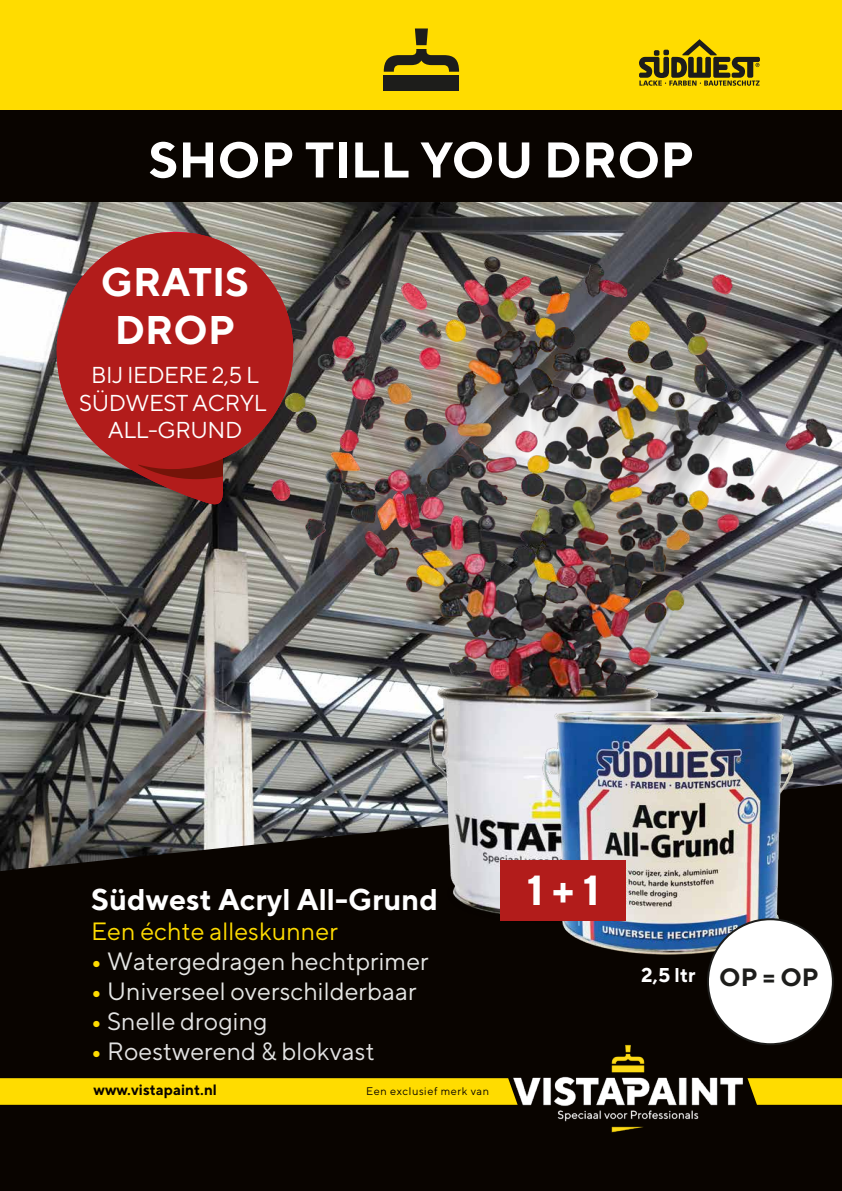
<style>
.page{position:relative;width:842px;height:1191px;background:#fff}
.page>*{position:absolute;margin:0;border:0;box-sizing:border-box;transform-origin:0 0}
.t1{font:700 50px "TT Norms";color:#fff}
.t2{font:700 42px "TT Norms";color:#fff}
.t3{font:700 40px/48px "TT Norms";color:#fff;text-align:center}
.t4{font:700 30px "TT Norms";color:#fff}
.t5{font:25px "TT Norms";color:#e6e7e5}
.t6{font:25px "TT Norms";color:#e3e3e3}
.t7{font:25px "TT Norms";color:#ffdc00}
.t8{font:700 25px "TT Norms";color:#1d1d1b}
.t9{font:23px/27.6px "TT Norms";letter-spacing:-.02em;color:#fff;text-align:center}
.t10{font:700 20px "TT Norms";color:#fff}
.t11{font:700 15px "TT Norms";color:#090400}
.t12{font:11px "TT Norms";letter-spacing:.05em;color:#090400}
.s1{font-weight:700;color:#ffdc00}
</style>
<div class="page">
<img style="left:1px;top:202px;width:194px;height:581px">
<div style="left:0;top:109px;width:842px;height:92px;background:#090400"></div>
<svg style="left:0;top:783px;width:842px;height:408px;background:#110d08"></svg>
<div style="left:0;top:1078px;width:503px;height:26px;background:#ffdc00"></div>
<div style="left:753px;top:1078px;width:89px;height:26px;background:#ffdc00"></div>
<div style="left:0;top:0;width:842px;height:109px;background:#ffdc00"></div>
<div style="left:384px;top:75px;width:75px;height:16px;background:#1d1d1b"></div>
<svg style="left:384px;top:28px;width:75px;height:44px"></svg>
<img style="left:195px;top:77px;width:647px;height:942px">
<svg style="left:57px;top:229px;width:239px;height:277px;background:#878379"></svg>
<svg style="left:57px;top:233px;width:236px;height:272px;background:#a33533"></svg>
<svg style="left:138px;top:458px;width:85px;height:21px;background:#941813"></svg>
<svg style="left:639px;top:39px;width:121px;height:47px"></svg>
<img style="left:503px;top:1041px;width:250px;height:94px">
<img style="left:461px;top:690px;width:381px;height:276px">
<div style="left:501px;top:860px;width:125px;height:60px;background:#b21c1b"></div>
<div style="left:708px;top:919px;width:125px;height:125px;background:#fff;border-radius:50%"></div>
<h1 class="t1" style="left:148px;top:128px;width:547px">SHOP TILL YOU DROP</h1>
<h3 class="t3" style="left:101px;top:257px;width:150px">GRATIS<br>DROP</h3>
<p class="t9" style="left:79px;top:360px;width:189px">BIJ IEDERE 2,5 L<br>SÜDWEST ACRYL<br>ALL-GRUND</p>
<p class="t4" style="left:91px;top:881px;width:348px">Südwest Acryl All-Grund</p>
<p class="t7" style="left:91px;top:916px;width:248px">Een échte alleskunner</p>
<p class="t5" style="left:91px;top:946px;width:339px"><span class="s1">•</span> Watergedragen hechtprimer</p>
<p class="t5" style="left:91px;top:976px;width:327px"><span class="s1">•</span> Universeel overschilderbaar</p>
<p class="t6" style="left:91px;top:1006px;width:178px"><span class="s1">•</span> Snelle droging</p>
<p class="t6" style="left:91px;top:1036px;width:285px"><span class="s1">•</span> Roestwerend &amp; blokvast</p>
<p class="t11" style="left:94px;top:1080px;width:125px">www.vistapaint.nl</p>
<p class="t12" style="left:366px;top:1084px;width:124px">Een exclusief merk van</p>
<h2 class="t2" style="left:527px;top:863px;width:74px">1 + 1</h2>
<p class="t10" style="left:641px;top:962px;width:56px">2,5 ltr</p>
<p class="t8" style="left:719px;top:961px;width:101px">OP = OP</p>
</div>
